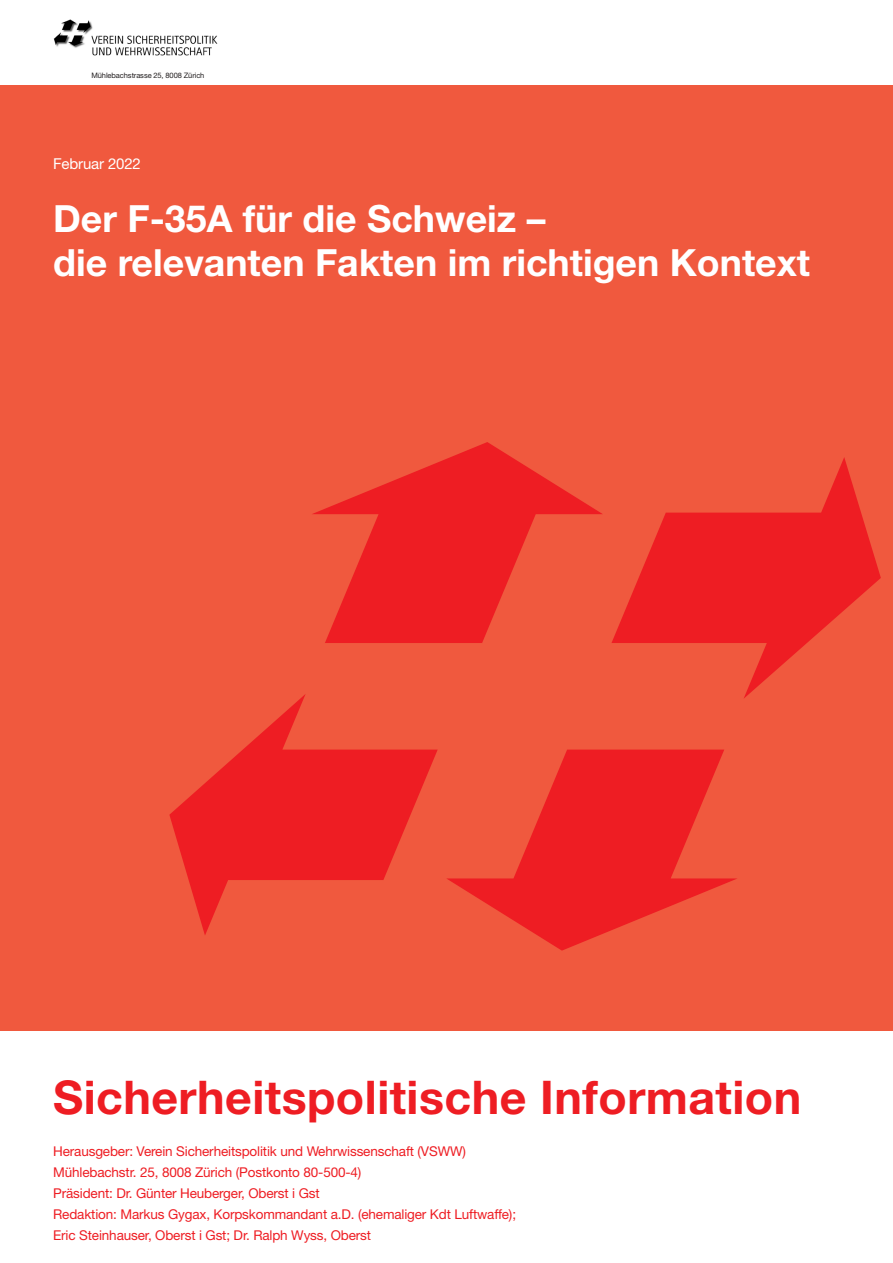
<style>
.page{position:relative;width:893px;height:1263px;background:#fff}
.page>*{position:absolute;margin:0;border:0;box-sizing:border-box;transform-origin:0 0}
.t1{font:700 46.5px "Helvetica Neue LT Std";letter-spacing:.01em;color:#ee1d23}
.t2{font:700 37.5px/43.5px "Helvetica Neue LT Std";color:#fff}
.t3{font:15px "Helvetica Neue LT Std";letter-spacing:-.01em;color:#fff}
.t4{font:13.5px/21px "Helvetica Neue LT Std";letter-spacing:-.01em;color:#ee1d23}
.t5{font:7.5px "Helvetica Neue LT Std";letter-spacing:-.01em;color:#231f20}
</style>
<div class="page">
<div style="left:0;top:85px;width:893px;height:945px;background:#f0593e"></div>
<svg style="left:312px;top:442px;width:290px;height:201px;fill:#ee1d23"></svg>
<svg style="left:169px;top:694px;width:269px;height:241px"></svg>
<svg style="left:446px;top:749px;width:291px;height:202px;fill:#ee1d23"></svg>
<svg style="left:611px;top:457px;width:270px;height:241px"></svg>
<img style="left:53px;top:19px;width:165px;height:37px">
<p class="t5" style="left:91px;top:71px;width:115px">Mühlebachstrasse 25, 8008 Zürich</p>
<p class="t3" style="left:53px;top:154px;width:89px">Februar 2022</p>
<h2 class="t2" style="left:53px;top:196px;width:758px">Der F-35A für die Schweiz –<br>die relevanten Fakten im richtigen Kontext</h2>
<h1 class="t1" style="left:53px;top:1069px;width:750px">Sicherheitspolitische Information</h1>
<p class="t4" style="left:53px;top:1141px;width:464px">Herausgeber: Verein Sicherheitspolitik und Wehrwissenschaft (VSWW)<br>Mühlebachstr. 25, 8008 Zürich (Postkonto 80-500-4)<br>Präsident: Dr. Günter Heuberger, Oberst i Gst<br>Redaktion: Markus Gygax, Korpskommandant a.D. (ehemaliger Kdt Luftwaffe); Eric Steinhauser, Oberst i Gst; Dr. Ralph Wyss, Oberst</p>
</div>
